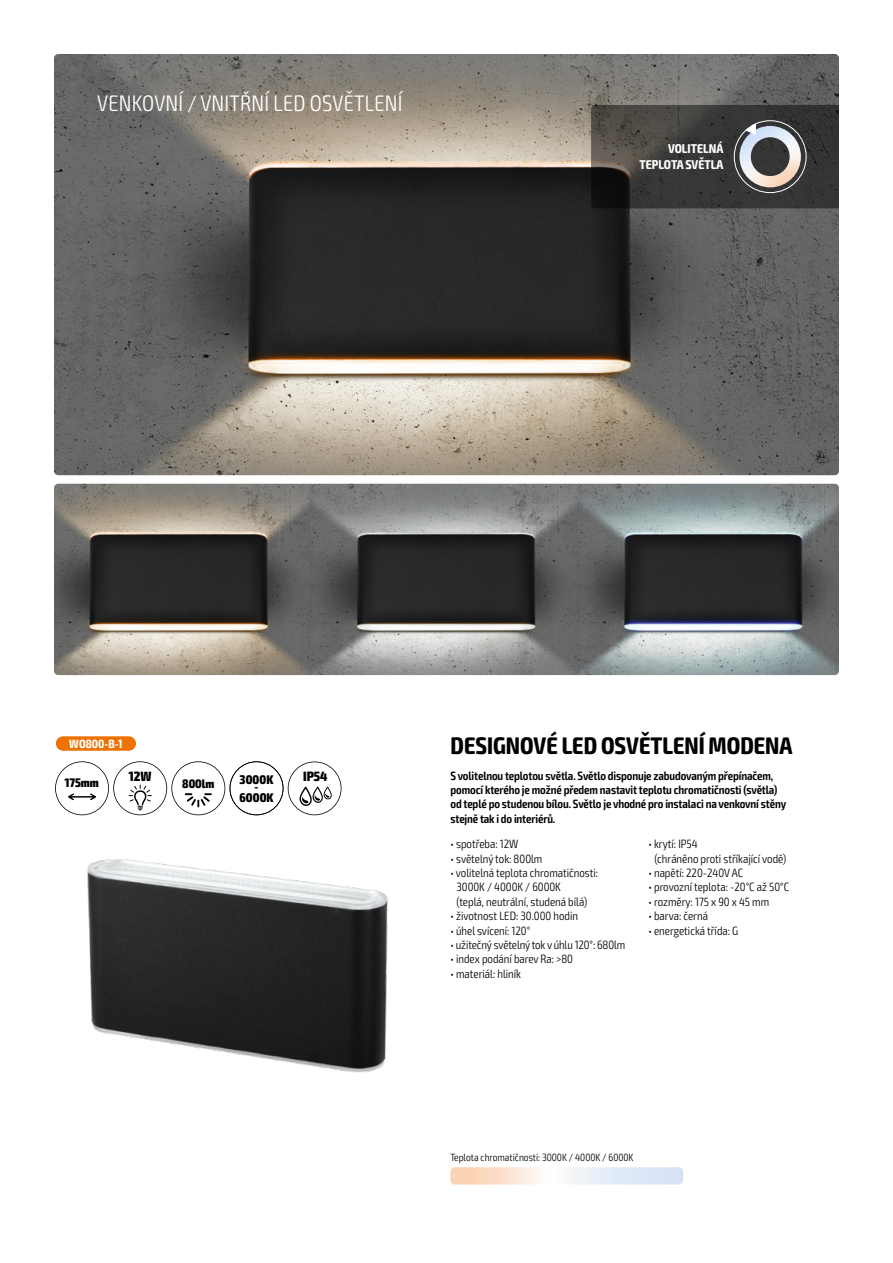
<style>
.page{position:relative;width:893px;height:1263px;background:#fff}
.page>*{position:absolute;margin:0;border:0;box-sizing:border-box;transform-origin:0 0}
.t1{font:700 condensed 24px "Exo 2";color:#000}
.t2{font:300 condensed 22.5px "Exo 2";letter-spacing:.01em;color:#fff}
.t3{font:800 condensed 13.5px "Exo 2";color:#000}
.t4{font:700 condensed 12.75px/15.3px "Exo 2";color:#fff;text-align:right}
.t5{font:800 condensed 12.6px/10.5px "Exo 2";letter-spacing:.01em;color:#000;text-align:center}
.t6{font:800 condensed 12.45px "Exo 2";color:#000}
.t7{font:800 condensed 12.3px "Exo 2";color:#000}
.t8{font:300 condensed 12px/14.4px "Exo 2";color:#000}
.t9{font:600 condensed 12px/14.4px "Exo 2";letter-spacing:-.01em;color:#000}
.t10{font:700 condensed 12px "Exo 2";letter-spacing:.005em;color:#fff}
.t11{font:300 condensed 10.5px "Exo 2";color:#000}
</style>
<div class="page">
<img style="left:54px;top:54px;width:785px;height:421px">
<img style="left:54px;top:484px;width:785px;height:191px">
<svg style="left:591px;top:105px;width:248px;height:103px;background:#484645"></svg>
<div style="left:56px;top:736px;width:80px;height:15px;background:#ee7203;border-radius:7px"></div>
<img style="left:87px;top:859px;width:302px;height:214px">
<svg style="left:55px;top:761px;width:286px;height:54px"></svg>
<svg style="left:450px;top:1167px;width:233px;height:17px"></svg>
<h2 class="t2" style="left:97px;top:91px;width:307px">VENKOVNÍ / VNITŘNÍ LED OSVĚTLENÍ</h2>
<p class="t4" style="left:639px;top:142px;width:85px">VOLITELNÁ<br>TEPLOTA SVĚTLA</p>
<p class="t10" style="left:69px;top:736px;width:55px">WO800-B-1</p>
<p class="t3" style="left:129px;top:768px;width:24px">12W</p>
<p class="t6" style="left:65px;top:775px;width:36px">175mm</p>
<p class="t7" style="left:182px;top:776px;width:34px">800lm</p>
<p class="t5" style="left:240px;top:774px;width:35px">3000K</p>
<p class="t5" style="left:239px;top:782px;width:36px">-<br>6000K</p>
<p class="t3" style="left:303px;top:768px;width:26px">IP54</p>
<h1 class="t1" style="left:451px;top:731px;width:343px">DESIGNOVÉ LED OSVĚTLENÍ MODENA</h1>
<p class="t9" style="left:450px;top:768px;width:337px">S volitelnou teplotou světla. Světlo disponuje zabudovaným přepínačem, pomocí kterého je možné předem nastavit teplotu chromatičnosti (světla) od teplé po studenou bílou. Světlo je vhodné pro instalaci na venkovní stěny stejně tak i do interiérů.</p>
<p class="t8" style="left:450px;top:837px;width:69px">• spotřeba: 12W</p>
<p class="t8" style="left:450px;top:851px;width:93px">• světelný tok: 800lm</p>
<p class="t8" style="left:456px;top:866px;width:143px;text-indent:-6px">• volitelná teplota chromatičnosti:<br>3000K / 4000K / 6000K<br>(teplá, neutrální, studená bílá)</p>
<p class="t8" style="left:450px;top:909px;width:129px">• životnost LED: 30.000 hodin</p>
<p class="t8" style="left:450px;top:923px;width:81px">• úhel svícení: 120°</p>
<p class="t8" style="left:450px;top:938px;width:176px">• užitečný světelný tok v úhlu 120°: 680lm</p>
<p class="t8" style="left:450px;top:952px;width:124px">• index podání barev Ra: &gt;80</p>
<p class="t8" style="left:450px;top:967px;width:72px">• materiál: hliník</p>
<p class="t8" style="left:654px;top:837px;width:133px;text-indent:-6px">• krytí: IP54<br>(chráněno proti stříkající vodě)</p>
<p class="t8" style="left:648px;top:866px;width:96px">• napětí: 220-240V AC</p>
<p class="t8" style="left:648px;top:880px;width:142px">• provozní teplota: -20°C až 50°C</p>
<p class="t8" style="left:648px;top:895px;width:122px">• rozměry: 175 x 90 x 45 mm</p>
<p class="t8" style="left:648px;top:909px;width:61px">• barva: černá</p>
<p class="t8" style="left:648px;top:923px;width:91px">• energetická třída: G</p>
<p class="t11" style="left:450px;top:1151px;width:185px">Teplota chromatičnosti: 3000K / 4000K / 6000K</p>
</div>
